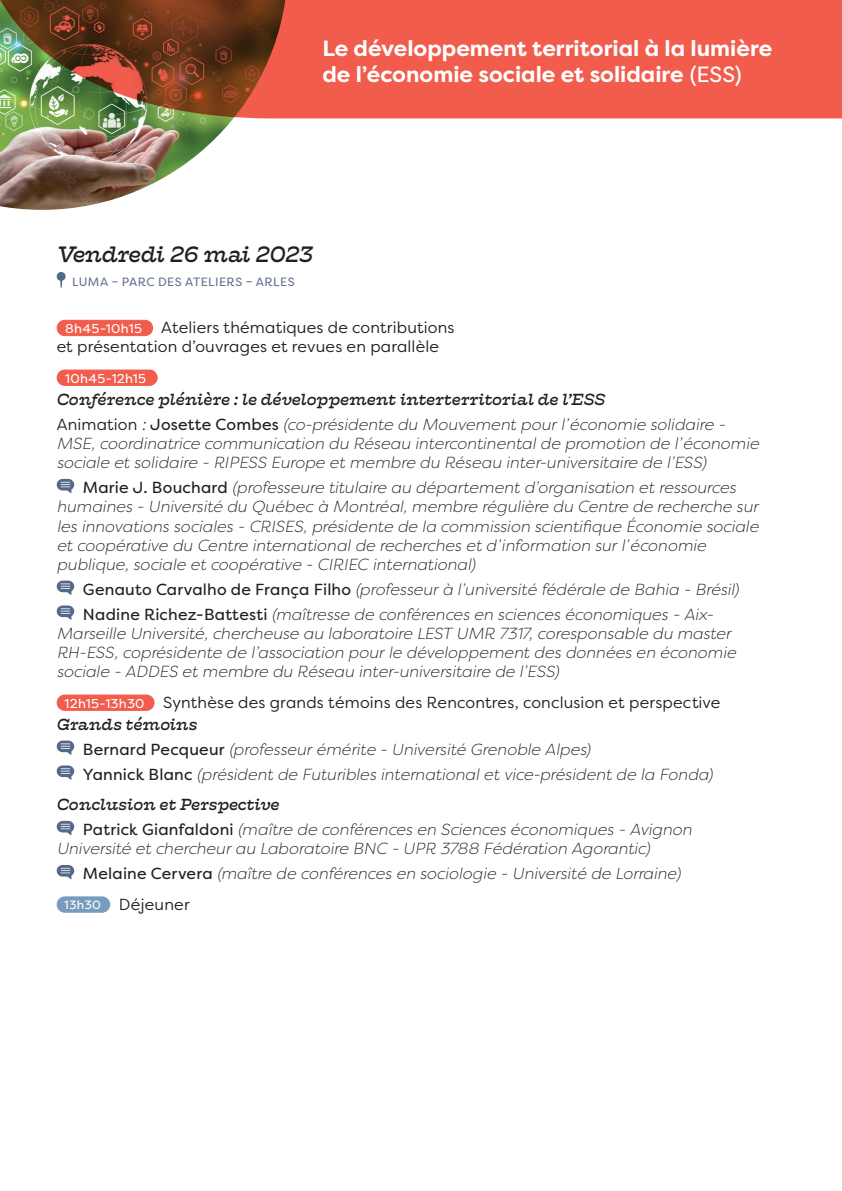
<style>
.page{position:relative;width:842px;height:1191px;background:#fff}
.page>*{position:absolute;margin:0;border:0;box-sizing:border-box;transform-origin:0 0}
.t1{font:italic 22.2px "Hatch";color:#231f20}
.t2{font:700 22px/26.4px "Filson Pro";color:#fff}
.t3{font:italic 300 16px/19.2px "Filson Pro";letter-spacing:.01em;color:#231f20}
.t4{font:16px/19.2px "Filson Pro";letter-spacing:.015em;color:#231f20}
.t5{font:italic 16px "Hatch";letter-spacing:.015em;color:#231f20}
.t6{font:12.8px "Filson Pro";letter-spacing:.025em;color:#fff}
.t7{font:12px "Filson Pro";letter-spacing:.04em;color:#637391}
.s1{font-weight:400}
.s2{font-size:12.8px;color:#fff}
.s3{font-weight:400;font-style:normal}
.s4{font-weight:400;font-style:normal;font-size:12px;color:#fff}
</style>
<div class="page">
<img style="left:0;top:118px;width:288px;height:92px">
<svg style="left:0;top:0;width:842px;height:118px;background:#c85943"></svg>
<svg style="left:57px;top:272px;width:9px;height:16px"></svg>
<div style="left:57px;top:320px;width:96px;height:16px;background:#f15c4d;border-radius:8px"></div>
<div style="left:57px;top:320px;width:96px;height:16px;border:1px solid #f15c4d;border-radius:8px"></div>
<div style="left:57px;top:370px;width:100px;height:15px;background:#f15c4d;border-radius:8px"></div>
<div style="left:57px;top:369px;width:101px;height:17px;border:1px solid #f15c4d;border-radius:8px"></div>
<svg style="left:57px;top:479px;width:17px;height:14px"></svg>
<svg style="left:57px;top:580px;width:17px;height:15px"></svg>
<svg style="left:57px;top:605px;width:17px;height:15px"></svg>
<div style="left:57px;top:695px;width:97px;height:15px;background:#f15c4d;border-radius:8px"></div>
<div style="left:57px;top:694px;width:97px;height:17px;border:1px solid #f15c4d;border-radius:8px"></div>
<svg style="left:57px;top:740px;width:17px;height:15px"></svg>
<svg style="left:57px;top:765px;width:17px;height:14px"></svg>
<svg style="left:57px;top:821px;width:17px;height:14px"></svg>
<svg style="left:57px;top:865px;width:17px;height:14px"></svg>
<div style="left:57px;top:897px;width:53px;height:15px;background:#779cbd;border-radius:8px"></div>
<div style="left:57px;top:896px;width:53px;height:16px;border:1px solid #779cbd;border-radius:8px"></div>
<h2 class="t2" style="left:322px;top:35px;width:451px">Le développement territorial à la lumière de l’économie sociale et solidaire <span class="s1">(ESS)</span></h2>
<h1 class="t1" style="left:57px;top:239px;width:257px">Vendredi 26 mai 2023</h1>
<p class="t7" style="left:72px;top:273px;width:224px">LUMA – PARC DES ATELIERS – ARLES</p>
<p class="t4" style="left:57px;top:318px;width:399px;text-indent:9px"><span class="s2">8h45-10h15</span> Ateliers thématiques de contributions et présentation d’ouvrages et revues en parallèle</p>
<p class="t6" style="left:65px;top:369px;width:83px">10h45-12h15</p>
<p class="t5" style="left:57px;top:389px;width:550px">Conférence plénière : le développement interterritorial de l’ESS</p>
<p class="t3" style="left:57px;top:414px;width:704px"><span class="s3">Animation</span> <span class="s1">:</span> <span class="s3">Josette Combes</span> (co-présidente du Mouvement pour l’économie solidaire -<br>MSE, coordinatrice communication du Réseau intercontinental de promotion de l’économie sociale et solidaire - RIPESS Europe et membre du Réseau inter-universitaire de l’ESS)</p>
<p class="t3" style="left:57px;top:478px;width:703px;text-indent:26px"><span class="s3">Marie J. Bouchard</span> (professeure titulaire au département d’organisation et ressources humaines - Université du Québec à Montréal, membre régulière du Centre de recherche sur les innovations sociales - CRISES, présidente de la commission scientifique Économie sociale et coopérative du Centre international de recherches et d’information sur l’économie publique, sociale et coopérative - CIRIEC international)</p>
<p class="t3" style="left:83px;top:576px;width:657px;line-height:24.8px"><span class="s3">Genauto Carvalho de França Filho</span> (professeur à l’université fédérale de Bahia - Brésil)<br><span class="s3">Nadine Richez-Battesti</span> (maîtresse de conférences en sciences économiques - Aix-</p>
<p class="t3" style="left:57px;top:623px;width:681px">Marseille Université, chercheuse au laboratoire LEST UMR 7317, coresponsable du master<br>RH-ESS, coprésidente de l’association pour le développement des données en économie sociale - ADDES et membre du Réseau inter-universitaire de l’ESS)</p>
<p class="t4" style="left:65px;top:692px;width:657px"><span class="s2">12h15-13h30</span> Synthèse des grands témoins des Rencontres, conclusion et perspective</p>
<p class="t5" style="left:57px;top:713px;width:142px">Grands témoins</p>
<p class="t3" style="left:83px;top:736px;width:631px;line-height:24.8px"><span class="s3">Bernard Pecqueur</span> (professeur émérite - Université Grenoble Alpes)<br><span class="s3">Yannick Blanc</span> (président de Futuribles international et vice-président de la Fonda)</p>
<p class="t5" style="left:57px;top:794px;width:224px">Conclusion et Perspective</p>
<p class="t3" style="left:57px;top:819px;width:636px;text-indent:26px"><span class="s3">Patrick Gianfaldoni</span> (maître de conférences en Sciences économiques - Avignon<br>Université et chercheur au Laboratoire BNC - UPR 3788 Fédération Agorantic)</p>
<p class="t3" style="left:64px;top:858px;width:618px;line-height:30.6px;text-indent:19px"><span class="s3">Melaine Cervera</span> (maître de conférences en sociologie - Université de Lorraine)<br><span class="s4">13h30</span> <span class="s3">Déjeuner</span></p>
</div>
